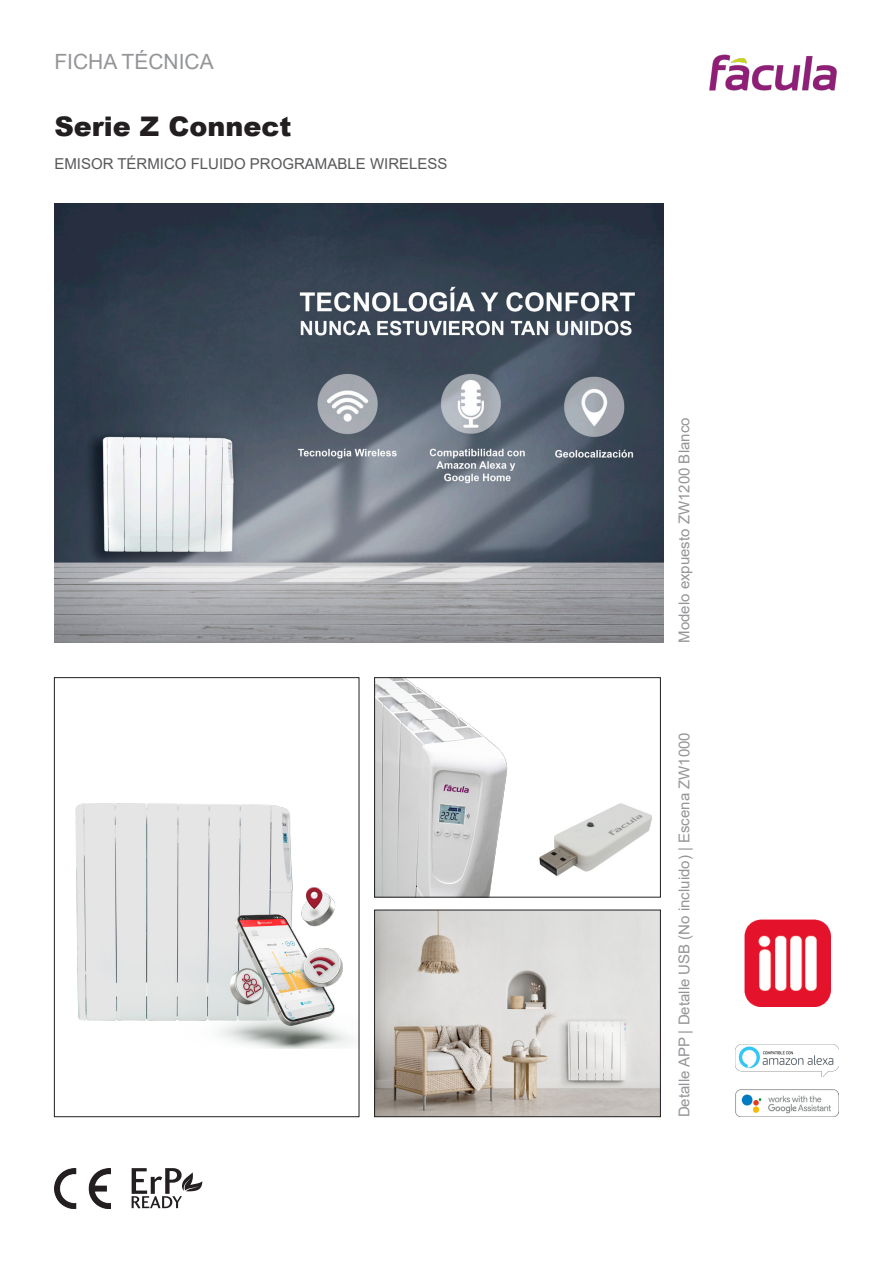
<style>
.page{position:relative;width:893px;height:1263px;background:#fff}
.page>*{position:absolute;margin:0;border:0;box-sizing:border-box;transform-origin:0 0}
.t1{font:900 27px "Arial";color:#231f20}
.t2{font:21px "Arial";color:#939598}
.t3{font:15px "Arial";color:#939598}
.t4{font:15px "Arial";color:#57585a}
</style>
<div class="page">
<svg style="left:132px;top:1168px;width:70px;height:40px"></svg>
<img style="left:54px;top:1168px;width:56px;height:40px">
<img style="left:709px;top:54px;width:128px;height:37px">
<img style="left:539px;top:803px;width:112px;height:74px">
<img style="left:376px;top:912px;width:283px;height:203px">
<div style="left:374px;top:910px;width:287px;height:207px;border:1px solid #231f20"></div>
<img style="left:376px;top:679px;width:132px;height:216px">
<div style="left:374px;top:677px;width:287px;height:220px;border:1px solid #231f20"></div>
<img style="left:75px;top:803px;width:279px;height:246px">
<div style="left:54px;top:677px;width:305px;height:440px;border:1px solid #231f20"></div>
<img style="left:54px;top:204px;width:610px;height:439px">
<img style="left:736px;top:1045px;width:103px;height:31px">
<img style="left:736px;top:1089px;width:103px;height:27px">
<img style="left:744px;top:920px;width:87px;height:86px">
<h2 class="t2" style="left:54px;top:47px;width:161px">FICHA TÉCNICA</h2>
<p class="t1" style="left:54px;top:107px;width:239px">Serie Z Connect</p>
<p class="t4" style="left:54px;top:154px;width:395px">EMISOR TÉRMICO FLUIDO PROGRAMABLE WIRELESS</p>
<p class="t3" style="left:674px;top:643px;width:227px;rotate:-90deg">Modelo expuesto ZW1200 Blanco</p>
<p class="t3" style="left:674px;top:1117px;width:387px;rotate:-90deg">Detalle APP | Detalle USB (No incluido) | Escena ZW1000</p>
</div>
